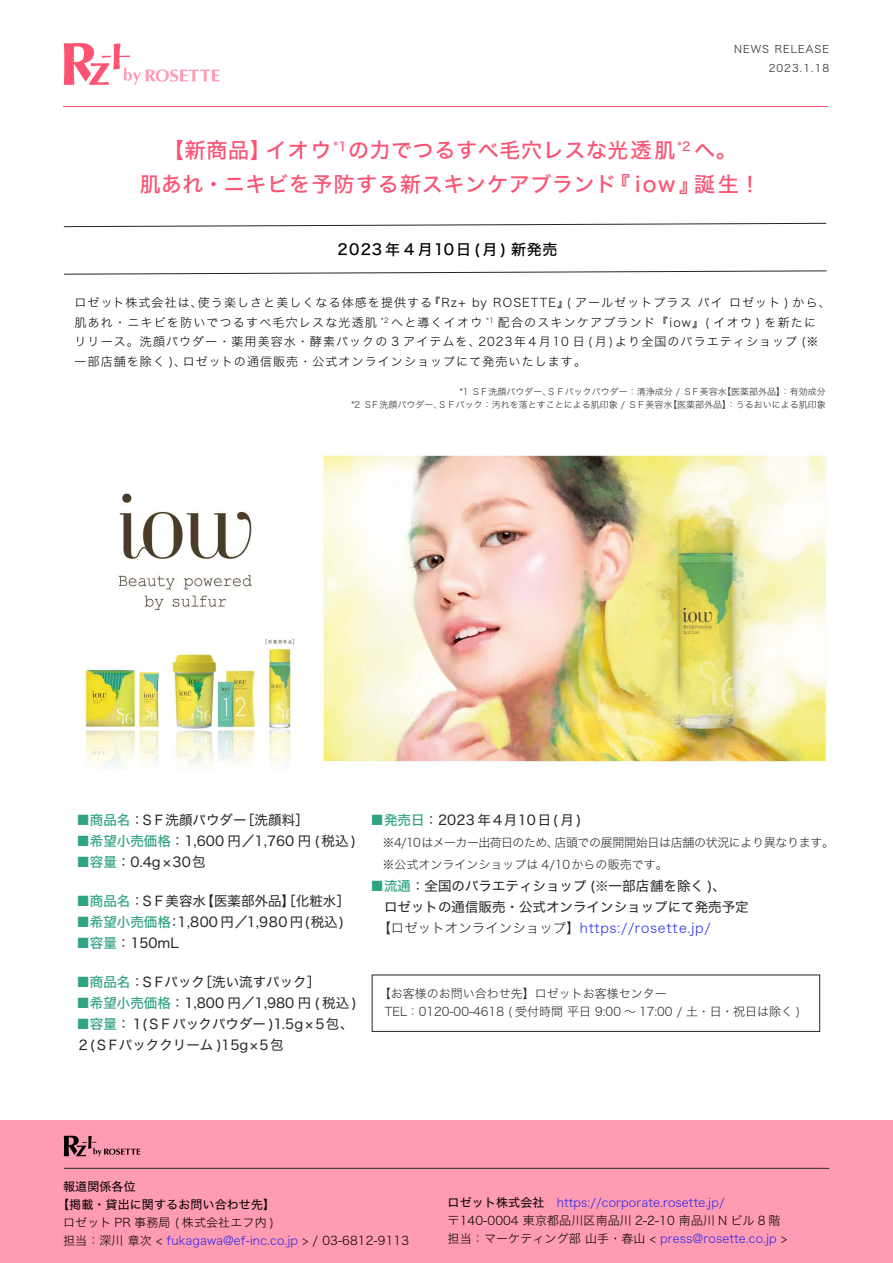
<style>
.page{position:relative;width:893px;height:1263px;background:#fff}
.page>*{position:absolute;margin:0;border:0;box-sizing:border-box;transform-origin:0 0}
.t1{font:21px/34.5px "Hira Kaku Std W5";letter-spacing:.03em;color:#fb5373;text-align:center}
.t2{font:15px "Hira Kaku Std W5";letter-spacing:.07em;color:#000}
.t3{font:13.5px/21px "Hira Kaku Std W4";color:#262626}
.t4{font:13.5px "Hira Kaku Std W2";color:#2626e8}
.t5{font:13.5px "Hira Kaku Std W4";letter-spacing:.035em;color:#262626}
.t6{font:12px/19.5px "Hira Kaku Std W2";letter-spacing:.09em;color:#000}
.t7{font:12px/18px "Hira Kaku Std W2";letter-spacing:.01em;color:#000}
.t8{font:12px/18px "Hira Kaku Std W2";color:#262626}
.t9{font:12px/22.5px "Hira Kaku Std W2";letter-spacing:-.03em;color:#262626}
.t10{font:12px/18px "Hira Kaku Std W4";letter-spacing:.01em;color:#000}
.t11{font:10.5px/19.5px "Hira Kaku Std W2";letter-spacing:.1em;color:#231815;text-align:right}
.t12{font:9px/13.5px "Hira Kaku Std W2";color:#262626;text-align:right}
.s1{color:#31a385}
.s2{font-family:"Hira Kaku Std W5";color:#31a385}
.s3{color:#262626}
.s4{color:#2626e8}
.s5{font-family:"Hira Kaku Std W4"}
</style>
<div class="page">
<hr style="left:64px;top:106px;width:764px;height:1px;background:#ff5373">
<svg style="left:64px;top:43px;width:155px;height:42px"></svg>
<div style="left:0;top:1120px;width:893px;height:143px;background:#ff9bb2"></div>
<svg style="left:64px;top:1136px;width:76px;height:20px"></svg>
<hr style="left:64px;top:1168px;width:765px;height:1px;background:#262626">
<svg style="left:64px;top:270px;width:763px;height:5px"></svg>
<svg style="left:63px;top:223px;width:764px;height:4px"></svg>
<img style="left:84px;top:455px;width:744px;height:311px">
<p class="t11" style="left:734px;top:39px;width:97px">NEWS RELEASE<br>2023.1.18</p>
<h1 class="t1" style="left:139px;top:133px;width:623px">【新商品】イオウ<sup>*1</sup>の力でつるすべ毛穴レスな光透肌<sup>*2</sup> へ。<br>肌あれ・ニキビを予防する新スキンケアブランド『 iow 』誕生！</h1>
<p class="t2" style="left:338px;top:238px;width:221px">2023年 4 月10日(月) 新発売</p>
<p class="t6" style="left:75px;top:293px;width:758px">ロゼット株式会社は、使う楽しさと美しくなる体感を提供する『Rz+ by ROSETTE』( アールゼットプラス バイ ロゼット ) から、肌あれ・ニキビを防いでつるすべ毛穴レスな光透肌 <sup>*2</sup> へと導くイオウ <sup>*1</sup> 配合のスキンケアブランド『iow』( イオウ ) を新たにリリース。洗顔パウダー・薬用美容水・酵素パックの 3 アイテムを、2023年4 月10 日 ( 月)より全国のバラエティショップ (※一部店舗を除く )、ロゼットの通信販売・公式オンラインショップにて発売いたします。</p>
<p class="t12" style="left:352px;top:384px;width:476px">*1 ＳＦ洗顔パウダー、ＳＦパックパウダー：清浄成分 / ＳＦ美容水【医薬部外品】：有効成分<br>*2 ＳＦ洗顔パウダー、ＳＦパック：汚れを落とすことによる肌印象 / ＳＦ美容水【医薬部外品】：うるおいによる肌印象</p>
<p class="t3" style="left:76px;top:810px;width:234px"><span class="s1">■</span><span class="s2">商品名</span>：ＳＦ洗顔パウダー ［洗顔料］</p>
<p class="t3" style="left:76px;top:831px;width:281px"><span class="s1">■</span><span class="s2">希望小売価格</span>：1,600 円／1,760 円 (税込 )</p>
<p class="t3" style="left:76px;top:852px;width:131px"><span class="s1">■</span><span class="s2">容量</span>：0.4g×30包</p>
<p class="t3" style="left:76px;top:890px;width:275px"><span class="s1">■</span><span class="s2">商品名</span>：ＳＦ美容水 【医薬部外品】［化粧水］</p>
<p class="t3" style="left:76px;top:911px;width:269px"><span class="s1">■</span><span class="s2">希望小売価格</span>：1,800 円／1,980 円(税込)</p>
<p class="t3" style="left:76px;top:932px;width:104px"><span class="s1">■</span><span class="s2">容量</span>：150mL</p>
<p class="t3" style="left:76px;top:971px;width:245px"><span class="s1">■</span><span class="s2">商品名</span>：ＳＦパック ［洗い流すパック］</p>
<p class="t3" style="left:76px;top:992px;width:282px"><span class="s1">■</span><span class="s2">希望小売価格</span>：1,800 円／1,980 円 ( 税込 )</p>
<p class="t3" style="left:76px;top:1013px;width:279px"><span class="s1">■</span><span class="s2">容量</span>：１(ＳＦパックパウダー )1.5g×5包、<br>２(ＳＦパッククリーム )15g×5包</p>
<p class="t5" style="left:371px;top:810px;width:212px"><span class="s1">■</span><span class="s2">発売日</span>：2023 年4月10日( 月 )</p>
<p class="t9" style="left:371px;top:830px;width:465px;text-indent:12px">※4/10はメーカー出荷日のため、店頭での展開開始日は店舗の状況により異なります。　※公式オンラインショップは 4/10からの販売です。</p>
<p class="t3" style="left:371px;top:876px;width:380px"><span class="s1">■</span><span class="s2">流通</span>：全国のバラエティショップ (※一部店舗を除く )、<br>　ロゼットの通信販売・公式オンラインショップにて発売予定</p>
<p class="t4" style="left:371px;top:918px;width:342px"><span class="s3">　【ロゼットオンラインショップ】</span>https://rosette.jp/</p>
<p class="t8" style="left:385px;top:984px;width:417px;text-indent:-6px">【お客様のお問い合わせ先】ロゼットお客様センター<br>TEL：0120-00-4618 ( 受付時間 平日 9:00 ～ 17:00 / 土・日・祝日は除く )</p>
<p class="t10" style="left:57px;top:1178px;width:220px;text-indent:6px">報道関係各位<br>【掲載・貸出に関するお問い合わせ先】</p>
<p class="t7" style="left:63px;top:1213px;width:347px">ロゼット PR 事務局 ( 株式会社エフ内 )<br>担当：深川 章次 &lt; <span class="s4">fukagawa@ef-inc.co.jp</span> &gt; / 03-6812-9113</p>
<p class="t7" style="left:448px;top:1193px;width:341px"><span class="s5">ロゼット株式会社　</span><span class="s4">https://corporate.rosette.jp/</span>〒140-0004 東京都品川区南品川 2-2-10 南品川 N ビル 8 階担当：マーケティング部 山手・春山 &lt; <span class="s4">press@rosette.co.jp</span> &gt;</p>
</div>
